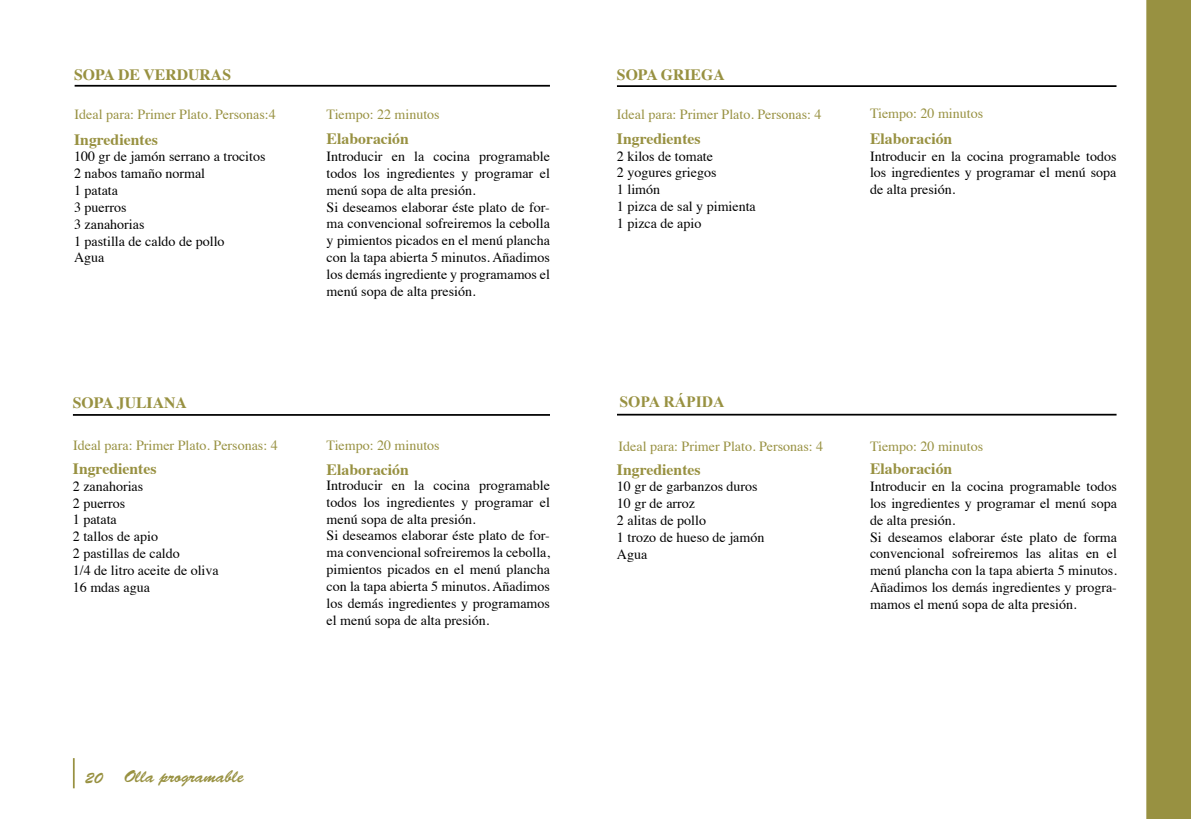
<style>
.page{position:relative;width:1191px;height:819px;background:#fff}
.page>*{position:absolute;margin:0;border:0;box-sizing:border-box;transform-origin:0 0}
.t1{font:17.5px "Brush Script Std";color:#989141}
.t2{font:700 15.75px "Times";color:#989141}
.t3{font:700 15.75px "Times New Roman";color:#989141}
.t4{font:14px/16.8px "Times";color:#000}
.t5{font:14px "Times";color:#989141}
.s1{font-size:15.75px}
</style>
<div class="page">
<div style="left:1146px;top:0;width:44px;height:819px;background:#989141"></div>
<hr style="left:73px;top:758px;width:2px;height:30px;background:#989141">
<hr style="left:75px;top:85px;width:475px;height:2px;background:#000">
<hr style="left:617px;top:85px;width:499px;height:2px;background:#000">
<hr style="left:73px;top:414px;width:477px;height:2px;background:#000">
<hr style="left:617px;top:414px;width:499px;height:1px;background:#000">
<img style="left:1190px;top:0;width:1px;height:819px">
<p class="t2" style="left:74px;top:60px;width:158px">SOPA DE VERDURAS</p>
<p class="t2" style="left:617px;top:60px;width:109px">SOPA GRIEGA</p>
<p class="t5" style="left:75px;top:101px;width:203px">Ideal para: Primer Plato. Personas:4</p>
<p class="t2" style="left:74px;top:124px;width:85px">Ingredientes</p>
<p class="t4" style="left:74px;top:147px;width:193px">100 gr de jamón serrano a trocitos<br>2 nabos tamaño normal<br>1 patata<br>3 puerros<br>3 zanahorias<br>1 pastilla de caldo de pollo<br>Agua</p>
<p class="t5" style="left:327px;top:101px;width:115px">Tiempo: 22 minutos</p>
<p class="t2" style="left:327px;top:124px;width:84px">Elaboración</p>
<p class="t4" style="left:327px;top:147px;width:225px">Introducir en la cocina programable todos los ingredientes y programar el menú sopa de alta presión.<br>Si deseamos elaborar éste plato de for&shy;ma convencional sofreiremos la cebolla y pimientos picados en el menú plancha con la tapa abierta 5 minutos. Añadimos los demás ingrediente y programamos el menú sopa de alta presión.</p>
<p class="t5" style="left:617px;top:101px;width:206px">Ideal para: Primer Plato. Personas: 4</p>
<p class="t2" style="left:617px;top:123px;width:85px">Ingredientes</p>
<p class="t4" style="left:617px;top:146px;width:140px">2 kilos de tomate<br>2 yogures griegos<br>1 limón<br>1 pizca de sal y pimienta<br>1 pizca de apio</p>
<p class="t5" style="left:870px;top:100px;width:115px">Tiempo: 20 minutos</p>
<p class="t2" style="left:870px;top:123px;width:84px">Elaboración</p>
<p class="t4" style="left:870px;top:146px;width:248px;text-align:justify">Introducir en la cocina programable todos los ingredientes y programar el menú sopa de alta presión.</p>
<p class="t2" style="left:73px;top:387px;width:115px">SOPA JULIANA</p>
<p class="t3" style="left:619px;top:391px;width:107px">SOPA RÁPIDA</p>
<p class="t5" style="left:73px;top:432px;width:206px">Ideal para: Primer Plato. Personas: 4</p>
<p class="t2" style="left:73px;top:453px;width:85px">Ingredientes</p>
<p class="t4" style="left:73px;top:476px;width:147px">2 zanahorias<br>2 puerros<br>1 patata<br>2 tallos de apio<br>2 pastillas de caldo<br>1/4 de litro aceite de oliva<br>16 mdas agua</p>
<p class="t5" style="left:327px;top:432px;width:115px">Tiempo: 20 minutos</p>
<p class="t2" style="left:327px;top:454px;width:84px">Elaboración</p>
<p class="t4" style="left:327px;top:475px;width:225px">Introducir en la cocina programable todos los ingredientes y programar el menú sopa de alta presión.<br>Si deseamos elaborar éste plato de for&shy;ma convencional sofreiremos la cebolla, pimientos picados en el menú plancha con la tapa abierta 5 minutos. Añadimos los demás ingredientes y programamos el menú sopa de alta presión.</p>
<p class="t5" style="left:618px;top:433px;width:206px">Ideal para: Primer Plato. Personas: 4</p>
<p class="t2" style="left:617px;top:454px;width:85px">Ingredientes</p>
<p class="t4" style="left:617px;top:477px;width:149px">10 gr de garbanzos duros<br>10 gr de arroz<br>2 alitas de pollo<br>1 trozo de hueso de jamón<br>Agua</p>
<p class="t5" style="left:870px;top:433px;width:115px">Tiempo: 20 minutos</p>
<p class="t2" style="left:870px;top:454px;width:84px">Elaboración</p>
<p class="t4" style="left:870px;top:477px;width:248px">Introducir en la cocina programable todos los ingredientes y programar el menú sopa de alta presión.<br>Si deseamos elaborar éste plato de forma convencional sofreiremos las alitas en el menú plancha con la tapa abierta 5 minutos.<br>Añadimos los demás ingredientes y progra&shy;mamos el menú sopa de alta presión.</p>
<p class="t1" style="left:85px;top:766px;width:160px"><span class="s1">20</span> Olla programable</p>
</div>
